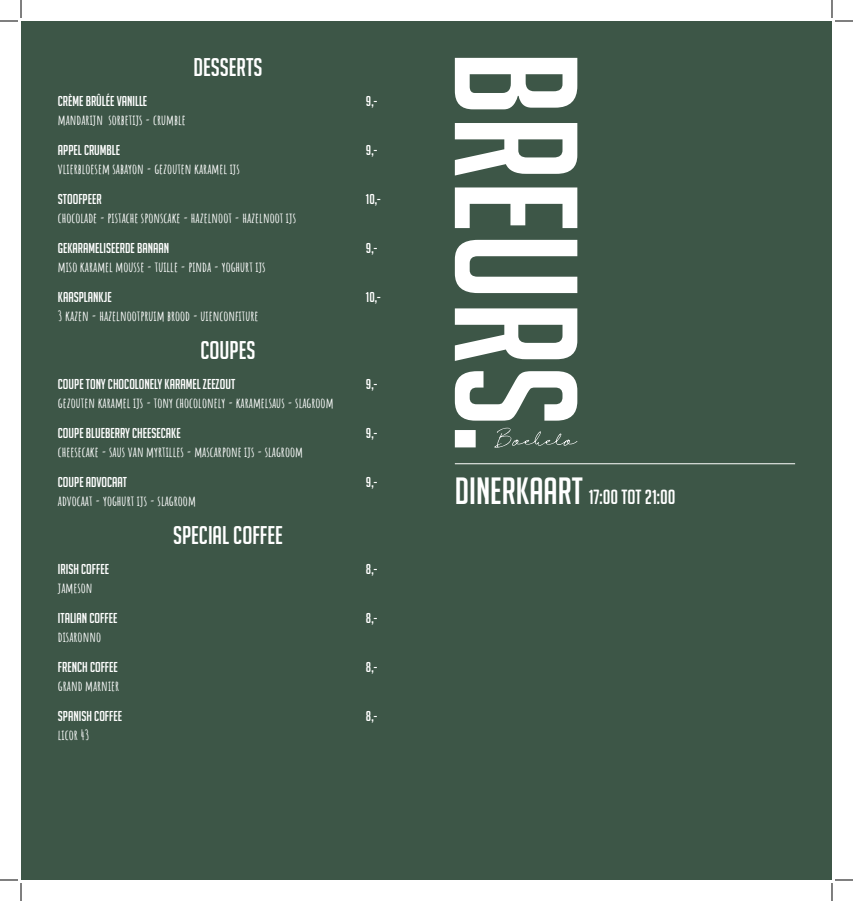
<style>
.page{position:relative;width:853px;height:901px;background:#fff}
.page>*{position:absolute;margin:0;border:0;box-sizing:border-box;transform-origin:0 0}
.t1{font:25px "Big Noodle Titling";color:#fff}
.t2{font:20px "Big Noodle Titling";color:#fff}
.t3{font:700 14px "Amatic SC";color:#fff}
.t4{font:14px "Big Noodle Titling";color:#fff}
.s1{font-size:37px}
</style>
<div class="page">
<div style="left:21px;top:21px;width:811px;height:859px;background:#3d5647"></div>
<svg style="left:455px;top:58px;width:122px;height:389px"></svg>
<hr style="left:455px;top:463px;width:340px;height:1px;background:#fff">
<svg style="left:0;top:0;width:22px;height:22px"></svg>
<svg style="left:0;top:879px;width:22px;height:22px"></svg>
<svg style="left:831px;top:0;width:22px;height:22px"></svg>
<svg style="left:831px;top:879px;width:22px;height:22px"></svg>
<p class="t1" style="left:193px;top:53px;width:70px">DESSERTS</p>
<p class="t4" style="left:58px;top:93px;width:91px">CRÈME BRÛLÉE VANILLE</p>
<p class="t4" style="left:366px;top:93px;width:13px">9,-</p>
<p class="t3" style="left:58px;top:109px;width:129px">MANDARIJN SORBETIJS - CRUMBLE</p>
<p class="t4" style="left:58px;top:142px;width:64px">APPEL CRUMBLE</p>
<p class="t4" style="left:366px;top:142px;width:13px">9,-</p>
<p class="t3" style="left:58px;top:158px;width:184px">VLIERBLOESEM SABAYON - GEZOUTEN KARAMEL IJS</p>
<p class="t4" style="left:58px;top:191px;width:45px">STOOFPEER</p>
<p class="t4" style="left:366px;top:191px;width:16px">10,-</p>
<p class="t3" style="left:58px;top:207px;width:240px">CHOCOLADE - PISTACHE SPONSCAKE - HAZELNOOT - HAZELNOOT IJS</p>
<p class="t4" style="left:58px;top:240px;width:113px">GEKARAMELISEERDE BANAAN</p>
<p class="t4" style="left:366px;top:240px;width:13px">9,-</p>
<p class="t3" style="left:58px;top:256px;width:209px">MISO KARAMEL MOUSSE - TUILLE - PINDA - YOGHURT IJS</p>
<p class="t4" style="left:58px;top:289px;width:55px">KAASPLANKJE</p>
<p class="t4" style="left:366px;top:289px;width:16px">10,-</p>
<p class="t3" style="left:58px;top:305px;width:202px">3 KAZEN - HAZELNOOTPRUIM BROOD - UIENCONFITURE</p>
<p class="t1" style="left:200px;top:336px;width:57px">COUPES</p>
<p class="t4" style="left:58px;top:376px;width:179px">COUPE TONY CHOCOLONELY KARAMEL ZEEZOUT</p>
<p class="t4" style="left:366px;top:376px;width:13px">9,-</p>
<p class="t3" style="left:58px;top:392px;width:277px">GEZOUTEN KARAMEL IJS - TONY CHOCOLONELY - KARAMELSAUS - SLAGROOM</p>
<p class="t4" style="left:58px;top:425px;width:124px">COUPE BLUEBERRY CHEESECAKE</p>
<p class="t4" style="left:366px;top:425px;width:13px">9,-</p>
<p class="t3" style="left:58px;top:441px;width:247px">CHEESECAKE - SAUS VAN MYRTILLES - MASCARPONE IJS - SLAGROOM</p>
<p class="t4" style="left:58px;top:474px;width:71px">COUPE ADVOCAAT</p>
<p class="t4" style="left:366px;top:474px;width:13px">9,-</p>
<p class="t3" style="left:58px;top:490px;width:139px">ADVOCAAT - YOGHURT IJS - SLAGROOM</p>
<p class="t1" style="left:173px;top:521px;width:111px">SPECIAL COFFEE</p>
<p class="t4" style="left:58px;top:561px;width:53px">IRISH COFFEE</p>
<p class="t4" style="left:366px;top:561px;width:13px">8,-</p>
<p class="t3" style="left:58px;top:577px;width:36px">JAMESON</p>
<p class="t4" style="left:58px;top:610px;width:61px">ITALIAN COFFEE</p>
<p class="t4" style="left:366px;top:610px;width:13px">8,-</p>
<p class="t3" style="left:58px;top:626px;width:45px">DISARONNO</p>
<p class="t4" style="left:58px;top:659px;width:61px">FRENCH COFFEE</p>
<p class="t4" style="left:366px;top:659px;width:13px">8,-</p>
<p class="t3" style="left:58px;top:675px;width:63px">GRAND MARNIER</p>
<p class="t4" style="left:58px;top:708px;width:66px">SPANISH COFFEE</p>
<p class="t4" style="left:366px;top:708px;width:13px">8,-</p>
<p class="t3" style="left:58px;top:724px;width:33px">LICOR 43</p>
<p class="t2" style="left:455px;top:486px;width:222px"><span class="s1">DINERKAART</span> 17:00 TOT 21:00</p>
</div>
